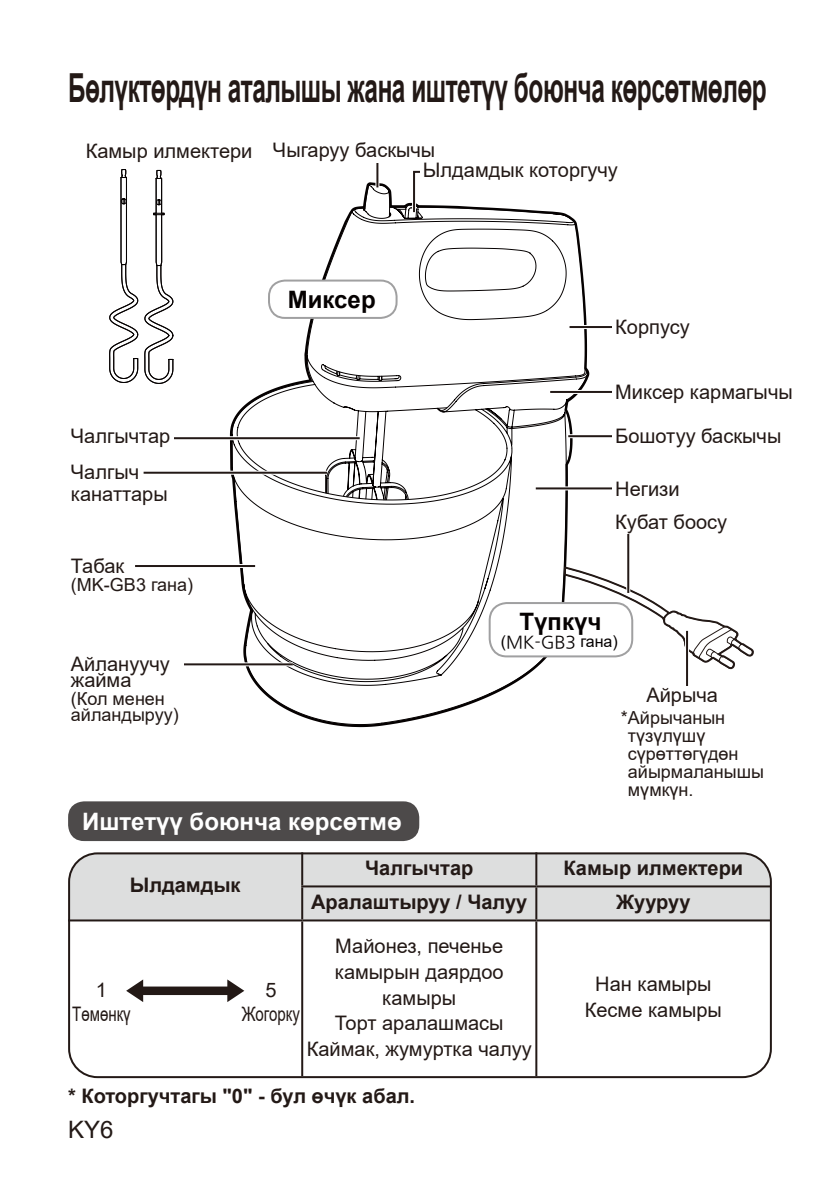
<style>
.page{position:relative;width:840px;height:1191px;background:#fff}
.page>*{position:absolute;margin:0;border:0;box-sizing:border-box;transform-origin:0 0}
.t1{font:700 40px "Arial";letter-spacing:-.02em;color:#231916;scale:.61 1}
.t2{font:700 24px "Arial";color:#fff}
.t3{font:700 24px "Arial";color:#050101}
.t4{font:24px "Arial";color:#231916}
.t5{font:20px/26px "Arial";color:#231916;text-align:center}
.t6{font:700 20px "Arial";color:#231916}
.t7{font:18px/18px "Arial";color:#231916}
.t8{font:16px "Arial";color:#050101}
.s1{font-family:"PUD Hinban R"}
</style>
<div class="page">
<svg style="left:230px;top:182px;width:350px;height:545px"></svg>
<svg style="left:562px;top:242px;width:191px;height:428px"></svg>
<svg style="left:109px;top:169px;width:64px;height:215px"></svg>
<div style="left:71px;top:855px;width:699px;height:64px;background:#dddede"></div>
<div style="left:68px;top:801px;width:351px;height:40px;background:#4d4a4a;border-radius:16px"></div>
<div style="left:269px;top:280px;width:127px;height:38px;background:#fff;border-radius:16px"></div>
<div style="left:268px;top:279px;width:129px;height:40px;border:2px solid #a0a0a1;border-radius:16px"></div>
<div style="left:489px;top:603px;width:143px;height:53px;background:#fff;border-radius:17px"></div>
<div style="left:488px;top:602px;width:145px;height:55px;border:2px solid #a0a0a1;border-radius:17px"></div>
<div style="left:68px;top:852px;width:703px;height:226px;border:2px solid #231916;border-radius:28px"></div>
<hr style="left:301px;top:852px;width:2px;height:33px;background:#231916">
<hr style="left:535px;top:852px;width:2px;height:33px;background:#231916">
<hr style="left:301px;top:885px;width:235px;height:2px;background:#231916">
<hr style="left:301px;top:887px;width:2px;height:32px;background:#231916">
<hr style="left:536px;top:885px;width:234px;height:2px;background:#231916">
<hr style="left:535px;top:887px;width:2px;height:32px;background:#231916">
<hr style="left:301px;top:921px;width:2px;height:155px;background:#231916">
<hr style="left:535px;top:921px;width:2px;height:155px;background:#231916">
<hr style="left:68px;top:919px;width:234px;height:2px;background:#231916">
<hr style="left:302px;top:919px;width:234px;height:2px;background:#231916">
<hr style="left:536px;top:919px;width:234px;height:2px;background:#231916">
<svg style="left:126px;top:979px;width:118px;height:23px"></svg>
<svg style="left:684px;top:631px;width:4px;height:55px"></svg>
<hr style="left:685px;top:631px;width:2px;height:55px;background:#231916">
<hr style="left:135px;top:564px;width:120px;height:4px;background:#fff">
<hr style="left:135px;top:565px;width:120px;height:2px;background:#231916">
<svg style="left:184px;top:662px;width:109px;height:4px"></svg>
<hr style="left:157px;top:663px;width:136px;height:2px;background:#231916">
<div style="left:68px;top:655px;width:115px;height:70px;background:#fff"></div>
<svg style="left:375px;top:163px;width:4px;height:24px"></svg>
<hr style="left:376px;top:160px;width:2px;height:27px;background:#231916">
<svg style="left:410px;top:170px;width:36px;height:46px"></svg>
<div style="left:264px;top:142px;width:192px;height:20px;background:#fff"></div>
<div style="left:420px;top:162px;width:200px;height:20px;background:#fff"></div>
<hr style="left:569px;top:325px;width:61px;height:4px;background:#f7f7f7">
<hr style="left:569px;top:326px;width:61px;height:2px;background:#231916">
<hr style="left:550px;top:390px;width:80px;height:4px;background:#f5f5f5">
<hr style="left:550px;top:391px;width:80px;height:2px;background:#231916">
<svg style="left:568px;top:434px;width:44px;height:4px"></svg>
<hr style="left:568px;top:435px;width:62px;height:2px;background:#231916">
<svg style="left:535px;top:486px;width:77px;height:4px"></svg>
<hr style="left:535px;top:487px;width:95px;height:2px;background:#231916">
<svg style="left:626px;top:534px;width:4px;height:59px"></svg>
<hr style="left:627px;top:533px;width:2px;height:60px;background:#231916">
<div style="left:612px;top:319px;width:108px;height:20px;background:#fff"></div>
<div style="left:612px;top:384px;width:202px;height:20px;background:#fff"></div>
<div style="left:612px;top:428px;width:187px;height:20px;background:#fff"></div>
<div style="left:612px;top:480px;width:115px;height:20px;background:#fff"></div>
<div style="left:612px;top:514px;width:118px;height:20px;background:#fff"></div>
<svg style="left:174px;top:436px;width:185px;height:4px"></svg>
<hr style="left:104px;top:437px;width:255px;height:2px;background:#231916">
<svg style="left:143px;top:471px;width:184px;height:4px"></svg>
<hr style="left:143px;top:472px;width:184px;height:2px;background:#231916">
<div style="left:68px;top:426px;width:105px;height:20px;background:#fff"></div>
<h1 class="t1" style="left:68px;top:60px;width:1146px">Бөлүктөрдүн аталышы жана иштетүү боюнча көрсөтмөлөр</h1>
<p class="t5" style="left:86px;top:137px;width:168px">Камыр илмектери</p>
<p class="t5" style="left:422px;top:140px;width:196px;line-height:20px;text-align:left;text-indent:-150px">Чыгаруу баскычы<br>Ылдамдык которгучу</p>
<p class="t5" style="left:71px;top:423px;width:101px">Чалгычтар</p>
<p class="t5" style="left:71px;top:461px;width:98px;line-height:22px;text-align:left">Чалгыч канаттары</p>
<p class="t5" style="left:71px;top:552px;width:55px">Табак</p>
<p class="t7" style="left:71px;top:575px;width:124px">(MK-GB3 гана)</p>
<p class="t5" style="left:71px;top:655px;width:100px;line-height:16px;text-align:left">Айлануучу жайма</p>
<p class="t7" style="left:71px;top:690px;width:109px;line-height:16px">(Кол менен айландыруу)</p>
<p class="t3" style="left:287px;top:282px;width:89px">Миксер</p>
<p class="t5" style="left:615px;top:314px;width:76px">Корпусу</p>
<p class="t5" style="left:615px;top:379px;width:179px">Миксер кармагычы</p>
<p class="t5" style="left:615px;top:423px;width:167px">Бошотуу баскычы</p>
<p class="t5" style="left:615px;top:472px;width:113px;line-height:33.4px;text-align:left">Негизи<br>Кубат боосу</p>
<p class="t3" style="left:519px;top:605px;width:83px">Түпкүч</p>
<p class="t8" style="left:500px;top:636px;width:118px">(<span class="s1">MK-GB3</span> гана)</p>
<p class="t5" style="left:646px;top:681px;width:73px">Айрыча</p>
<p class="t7" style="left:627px;top:708px;width:138px;text-indent:-7px">* Айрычанын түзүлүшү сүрөттөгүдөн айырмаланышы мүмкүн.</p>
<p class="t2" style="left:82px;top:804px;width:321px">Иштетүү боюнча көрсөтмө</p>
<p class="t6" style="left:130px;top:871px;width:112px">Ылдамдык</p>
<p class="t5" style="left:72px;top:980px;width:60px;line-height:24px">1<br>Төмөнкү</p>
<p class="t5" style="left:242px;top:980px;width:60px;line-height:24px">5<br>Жогорку</p>
<p class="t6" style="left:365px;top:854px;width:110px">Чалгычтар</p>
<p class="t6" style="left:563px;top:854px;width:181px">Камыр илмектери</p>
<p class="t6" style="left:311px;top:888px;width:217px">Аралаштыруу / Чалуу</p>
<p class="t6" style="left:616px;top:888px;width:76px">Жууруу</p>
<p class="t5" style="left:306px;top:932px;width:226px">Майонез, печенье камырын даярдоо камыры<br>Торт аралашмасы<br>Каймак, жумуртка чалуу</p>
<p class="t5" style="left:584px;top:971px;width:139px">Нан камыры<br>Кесме камыры</p>
<p class="t6" style="left:68px;top:1081px;width:348px">* Которгучтагы "0" - бул өчүк абал.</p>
<p class="t4" style="left:68px;top:1113px;width:47px">KY6</p>
</div>
